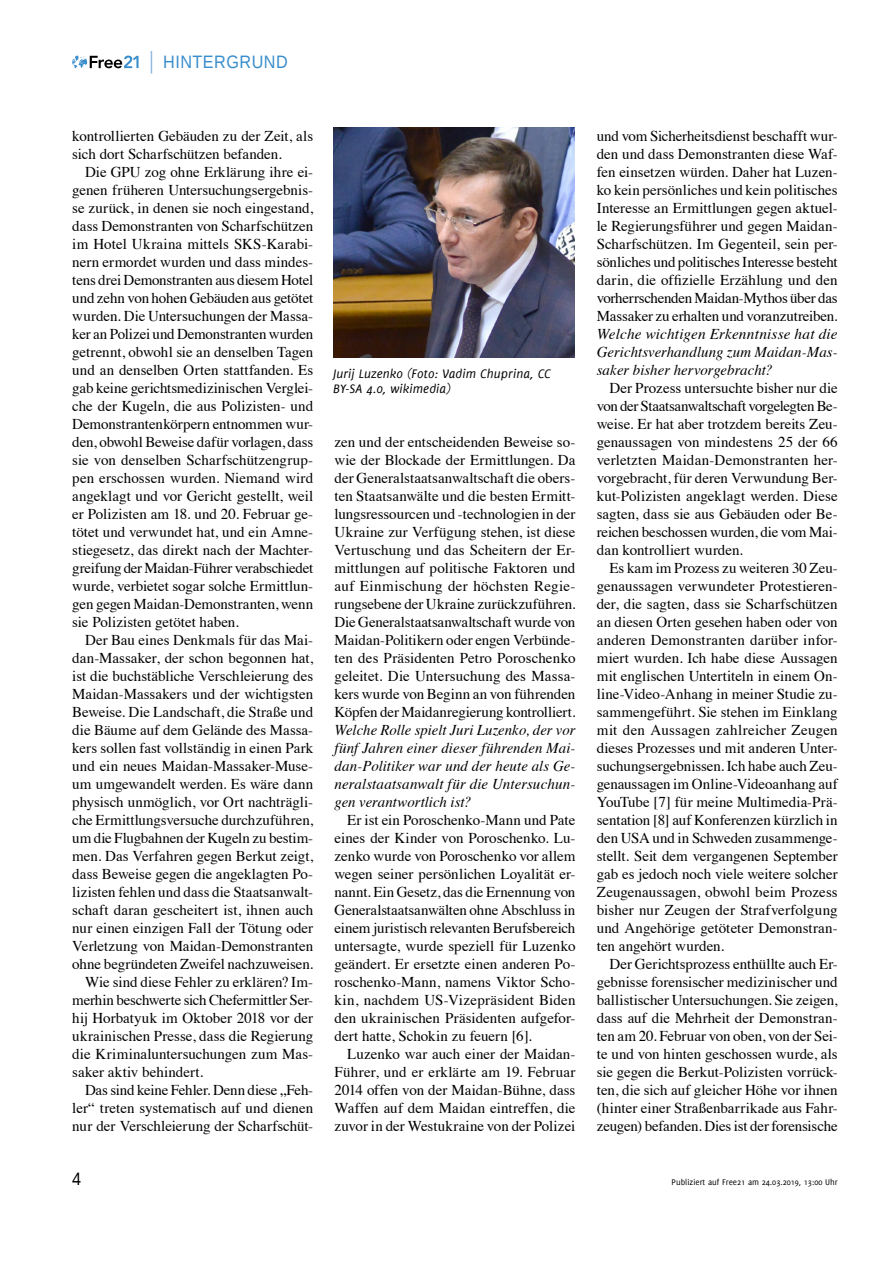
<style>
.page{position:relative;width:893px;height:1263px;background:#fff}
.page>*{position:absolute;margin:0;border:0;box-sizing:border-box;transform-origin:0 0}
.t1{font:18px "Liberation Sans";letter-spacing:.03em;color:#3a8ecb;scale:.9 1}
.t2{font:18px "Liberation Sans";color:#000;scale:.9 1}
.t3{font:15px/18px "Times";color:#000;text-align:justify}
.t4{font:italic 15px/18px "Times";letter-spacing:.005em;color:#000;text-align:justify}
.t5{font:15px "Times";letter-spacing:-.02em;color:#000}
.t6{font:italic 13.5px/15px "Delicious";letter-spacing:.01em;color:#000}
.t7{font:9px "Delicious";color:#000}
</style>
<div class="page">
<svg style="left:72px;top:55px;width:67px;height:13px"></svg>
<svg style="left:151px;top:51px;width:1px;height:23px"></svg>
<img style="left:333px;top:128px;width:241px;height:229px">
<p class="t1" style="left:163px;top:52px;width:140px">HINTERGRUND</p>
<p class="t3" style="left:72px;top:126px;width:242px">kontrollierten Gebäuden zu der Zeit, als sich dort Scharfschützen befanden.</p>
<p class="t3" style="left:72px;top:162px;width:242px;text-indent:13px">Die GPU zog ohne Erklärung ihre ei&shy;genen früheren Untersuchungsergebnis&shy;se zurück, in denen sie noch eingestand, dass Demonstranten von Scharfschützen im Hotel Ukraina mittels SKS-Karabi&shy;nern ermordet wurden und dass mindes&shy;tens drei Demonstranten aus diesem Hotel und zehn von hohen Gebäuden aus getötet wurden. Die Untersuchungen der Massa&shy;ker an Polizei und Demonstranten wurden getrennt, obwohl sie an denselben Tagen und an denselben Orten stattfanden. Es gab keine gerichtsmedizinischen Verglei&shy;che der Kugeln, die aus Polizisten- und Demonstrantenkörpern entnommen wur&shy;den, obwohl Beweise dafür vorlagen, dass sie von denselben Scharfschützengrup&shy;pen erschossen wurden. Niemand wird angeklagt und vor Gericht gestellt, weil er Polizisten am 18. und 20. Februar ge&shy;tötet und verwundet hat, und ein Amne&shy;stiegesetz, das direkt nach der Machter&shy;greifung der Maidan-Führer verabschiedet wurde, verbietet sogar solche Ermittlun&shy;gen gegen Maidan-Demonstranten, wenn sie Polizisten getötet haben.</p>
<p class="t3" style="left:85px;top:630px;width:230px">Der Bau eines Denkmals für das Mai-</p>
<p class="t3" style="left:72px;top:648px;width:242px">dan-Massaker, der schon begonnen hat,</p>
<p class="t3" style="left:72px;top:666px;width:242px">ist die buchstäbliche Verschleierung des</p>
<p class="t3" style="left:72px;top:684px;width:242px">Maidan-Massakers und der wichtigsten</p>
<p class="t3" style="left:72px;top:702px;width:242px">Beweise. Die Landschaft, die Straße und</p>
<p class="t3" style="left:72px;top:720px;width:242px">die Bäume auf dem Gelände des Massa-</p>
<p class="t3" style="left:72px;top:738px;width:242px">kers sollen fast vollständig in einen Park</p>
<p class="t3" style="left:72px;top:756px;width:242px">und ein neues Maidan-Massaker-Muse-</p>
<p class="t3" style="left:72px;top:774px;width:242px">um umgewandelt werden. Es wäre dann</p>
<p class="t3" style="left:72px;top:792px;width:242px">physisch unmöglich, vor Ort nachträgli-</p>
<p class="t3" style="left:72px;top:810px;width:242px">che Ermittlungsversuche durchzuführen,</p>
<p class="t3" style="left:72px;top:828px;width:242px">um die Flugbahnen der Kugeln zu bestim-</p>
<p class="t3" style="left:72px;top:846px;width:242px">men. Das Verfahren gegen Berkut zeigt,</p>
<p class="t3" style="left:72px;top:864px;width:242px">dass Beweise gegen die angeklagten Po-</p>
<p class="t3" style="left:72px;top:882px;width:242px">lizisten fehlen und dass die Staatsanwalt-</p>
<p class="t3" style="left:72px;top:900px;width:242px">schaft daran gescheitert ist, ihnen auch</p>
<p class="t3" style="left:72px;top:918px;width:242px">nur einen einzigen Fall der Tötung oder</p>
<p class="t3" style="left:72px;top:936px;width:242px">Verletzung von Maidan-Demonstranten</p>
<p class="t3" style="left:72px;top:954px;width:242px">ohne begründeten Zweifel nachzuweisen.</p>
<p class="t3" style="left:85px;top:972px;width:230px">Wie sind diese Fehler zu erklären? Im-</p>
<p class="t3" style="left:72px;top:990px;width:242px">merhin beschwerte sich Chefermittler Ser-</p>
<p class="t3" style="left:72px;top:1008px;width:242px">hij Horbatyuk im Oktober 2018 vor der</p>
<p class="t3" style="left:72px;top:1026px;width:242px">ukrainischen Presse, dass die Regierung</p>
<p class="t3" style="left:72px;top:1044px;width:242px">die Kriminaluntersuchungen zum Mas-</p>
<p class="t3" style="left:72px;top:1062px;width:133px">saker aktiv behindert.</p>
<p class="t5" style="left:85px;top:1076px;width:230px">Das sind keine Fehler. Denn diese „Feh-</p>
<p class="t3" style="left:72px;top:1098px;width:242px">ler“ treten systematisch auf und dienen</p>
<p class="t3" style="left:72px;top:1116px;width:242px">nur der Verschleierung der Scharfschüt-</p>
<p class="t6" style="left:333px;top:366px;width:219px">Jurij Luzenko (Foto: Vadim Chuprina, CC<br>BY-SA 4.0, wikimedia)</p>
<p class="t3" style="left:334px;top:432px;width:242px">zen und der entscheidenden Beweise so&shy;wie der Blockade der Ermittlungen. Da der Generalstaatsanwaltschaft die obers&shy;ten Staatsanwälte und die besten Ermitt&shy;lungsressourcen und -technologien in der Ukraine zur Verfügung stehen, ist diese Vertuschung und das Scheitern der Er&shy;mittlungen auf politische Faktoren und auf Einmischung der höchsten Regie&shy;rungsebene der Ukraine zurückzuführen.<br>Die Generalstaatsanwaltschaft wurde von Maidan-Politikern oder engen Verbünde&shy;ten des Präsidenten Petro Poroschenko geleitet. Die Untersuchung des Massa&shy;kers wurde von Beginn an von führenden Köpfen der Maidanregierung kontrolliert.</p>
<p class="t4" style="left:334px;top:720px;width:242px">Welche Rolle spielt Juri Luzenko, der vor fünf Jahren einer dieser führenden Mai&shy;dan-Politiker war und der heute als Ge&shy;neralstaatsanwalt für die Untersuchun&shy;gen verantwortlich ist?</p>
<p class="t3" style="left:334px;top:810px;width:242px;text-indent:13px">Er ist ein Poroschenko-Mann und Pate eines der Kinder von Poroschenko. Lu&shy;zenko wurde von Poroschenko vor allem wegen seiner persönlichen Loyalität er&shy;nannt. Ein Gesetz, das die Ernennung von Generalstaatsanwälten ohne Abschluss in einem juristisch relevanten Berufsbereich untersagte, wurde speziell für Luzenko geändert. Er ersetzte einen anderen Po&shy;roschenko-Mann, namens Viktor Scho&shy;kin, nachdem US-Vizepräsident Biden den ukrainischen Präsidenten aufgefor&shy;dert hatte, Schokin zu feuern [6].</p>
<p class="t3" style="left:334px;top:1044px;width:242px;text-indent:13px">Luzenko war auch einer der Maidan-Führer, und er erklärte am 19. Februar 2014 offen von der Maidan-Bühne, dass Waffen auf dem Maidan eintreffen, die zuvor in der Westukraine von der Polizei</p>
<p class="t3" style="left:597px;top:126px;width:242px">und vom Sicherheitsdienst beschafft wur&shy;den und dass Demonstranten diese Waf&shy;fen einsetzen würden. Daher hat Luzen&shy;ko kein persönliches und kein politisches Interesse an Ermittlungen gegen aktuel&shy;le Regierungsführer und gegen Maidan-Scharfschützen. Im Gegenteil, sein per&shy;sönliches und politisches Interesse besteht darin, die offizielle Erzählung und den vorherrschenden Maidan-Mythos über das Massaker zu erhalten und voranzutreiben.</p>
<p class="t4" style="left:597px;top:324px;width:242px">Welche wichtigen Erkenntnisse hat die Gerichtsverhandlung zum Maidan-Mas&shy;saker bisher hervorgebracht?</p>
<p class="t3" style="left:597px;top:378px;width:242px;text-indent:13px">Der Prozess untersuchte bisher nur die von der Staatsanwaltschaft vorgelegten Be&shy;weise. Er hat aber trotzdem bereits Zeu&shy;genaussagen von mindestens 25 der 66 verletzten Maidan-Demonstranten her&shy;vorgebracht, für deren Verwundung Ber&shy;kut-Polizisten angeklagt werden. Diese sagten, dass sie aus Gebäuden oder Be&shy;reichen beschossen wurden, die vom Mai&shy;dan kontrolliert wurden.</p>
<p class="t3" style="left:597px;top:558px;width:242px;text-indent:13px">Es kam im Prozess zu weiteren 30 Zeu&shy;genaussagen verwundeter Protestieren&shy;der, die sagten, dass sie Scharfschützen an diesen Orten gesehen haben oder von anderen Demonstranten darüber infor&shy;miert wurden. Ich habe diese Aussagen mit englischen Untertiteln in einem On&shy;line-Video-Anhang in meiner Studie zu&shy;sammengeführt. Sie stehen im Einklang mit den Aussagen zahlreicher Zeugen dieses Prozesses und mit anderen Unter&shy;suchungsergebnissen. Ich habe auch Zeu&shy;genaussagen im Online-Videoanhang auf YouTube [7] für meine Multimedia-Prä&shy;sentation [8] auf Konferenzen kürzlich in den USA und in Schweden zusammenge&shy;stellt. Seit dem vergangenen September gab es jedoch noch viele weitere solcher Zeugenaussagen, obwohl beim Prozess bisher nur Zeugen der Strafverfolgung und Angehörige getöteter Demonstran&shy;ten angehört wurden.</p>
<p class="t3" style="left:597px;top:954px;width:242px;text-indent:13px">Der Gerichtsprozess enthüllte auch Er&shy;gebnisse forensischer medizinischer und ballistischer Untersuchungen. Sie zeigen, dass auf die Mehrheit der Demonstran&shy;ten am 20. Februar von oben, von der Sei&shy;te und von hinten geschossen wurde, als sie gegen die Berkut-Polizisten vorrück&shy;ten, die sich auf gleicher Höhe vor ihnen (hinter einer Straßenbarrikade aus Fahr&shy;zeugen) befanden. Dies ist der forensische</p>
<p class="t2" style="left:72px;top:1169px;width:12px">4</p>
<p class="t7" style="left:672px;top:1177px;width:168px">Publiziert auf Free21 am 24.03.2019, 13:00 Uhr</p>
</div>
